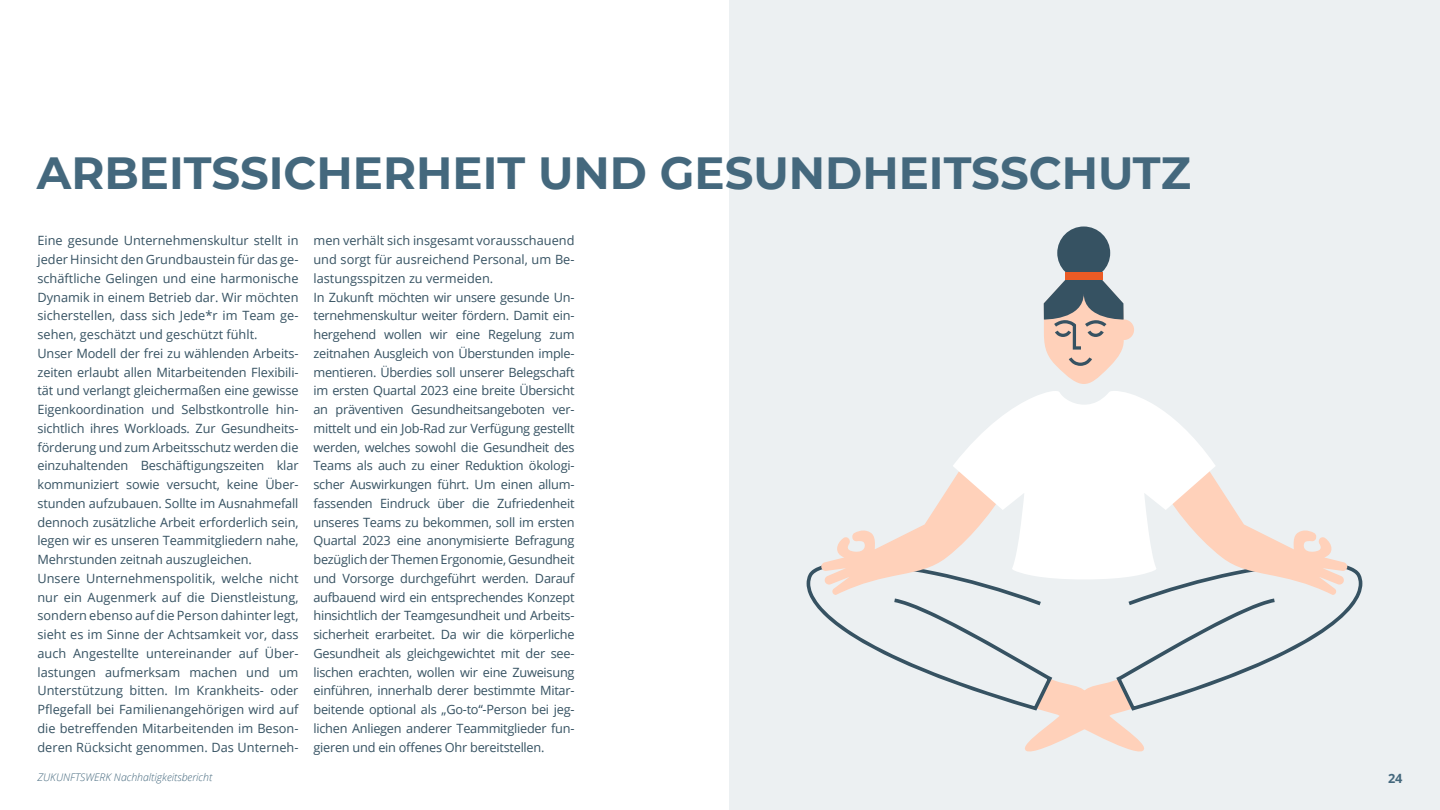
<style>
.page{position:relative;width:1440px;height:810px;background:#fff}
.page>*{position:absolute;margin:0;border:0;box-sizing:border-box;transform-origin:0 0}
.t1{font:700 45px "Montserrat";color:#44687d}
.t2{font:12.75px/18.8px "Open Sans";color:#365262;text-align:justify}
.t3{font:700 12.75px "Open Sans";color:#44687d}
.t4{font:italic 300 10.5px "Open Sans";color:#44687d}
</style>
<div class="page">
<div style="left:729px;top:0;width:711px;height:810px;background:#ecf0f2"></div>
<div style="left:1057px;top:227px;width:53px;height:52px;background:#365262;border-radius:50%"></div>
<svg style="left:1044px;top:275px;width:90px;height:109px;background:#c1b6b1"></svg>
<svg style="left:807px;top:470px;width:555px;height:287px;background:#e7e6e6"></svg>
<svg style="left:953px;top:391px;width:263px;height:188px"></svg>
<div style="left:1065px;top:272px;width:37px;height:8px;background:#eb5b25"></div>
<p class="t1" style="left:37px;top:141px;width:1156px">ARBEITSSICHERHEIT UND GESUNDHEITSSCHUTZ</p>
<p class="t2" style="left:38px;top:231px;width:263px">Eine gesunde Unternehmenskultur stellt in jeder Hinsicht den Grundbaustein für das ge&shy;schäftliche Gelingen und eine harmonische Dynamik in einem Betrieb dar. Wir möchten sicherstellen, dass sich Jede*r im Team ge&shy;sehen, geschätzt und geschützt fühlt.</p>
<p class="t2" style="left:38px;top:343px;width:263px">Unser Modell der frei zu wählenden Arbeits&shy;zeiten erlaubt allen Mitarbeitenden Flexibili&shy;tät und verlangt gleichermaßen eine gewisse Eigenkoordination und Selbstkontrolle hin&shy;sichtlich ihres Workloads. Zur Gesundheits&shy;förderung und zum Arbeitsschutz werden die einzuhaltenden Beschäftigungszeiten klar kommuniziert sowie versucht, keine Über&shy;stunden aufzubauen. Sollte im Ausnahmefall dennoch zusätzliche Arbeit erforderlich sein, legen wir es unseren Teammitgliedern nahe, Mehrstunden zeitnah auszugleichen.</p>
<p class="t2" style="left:38px;top:568px;width:263px">Unsere Unternehmenspolitik, welche nicht nur ein Augenmerk auf die Dienstleistung, sondern ebenso auf die Person dahinter legt, sieht es im Sinne der Achtsamkeit vor, dass auch Angestellte untereinander auf Über&shy;lastungen aufmerksam machen und um Unterstützung bitten. Im Krankheits- oder Pflegefall bei Familienangehörigen wird auf die betreffenden Mitarbeitenden im Beson&shy;deren Rücksicht genommen. Das Unterneh-</p>
<p class="t2" style="left:313px;top:231px;width:263px">men verhält sich insgesamt vorausschauend und sorgt für ausreichend Personal, um Be&shy;lastungsspitzen zu vermeiden.</p>
<p class="t2" style="left:313px;top:287px;width:263px">In Zukunft möchten wir unsere gesunde Un&shy;ternehmenskultur weiter fördern. Damit ein&shy;hergehend wollen wir eine Regelung zum zeitnahen Ausgleich von Überstunden imple&shy;mentieren. Überdies soll unserer Belegschaft im ersten Quartal 2023 eine breite Übersicht an präventiven Gesundheitsangeboten ver&shy;mittelt und ein Job-Rad zur Verfügung gestellt werden, welches sowohl die Gesundheit des Teams als auch zu einer Reduktion ökologi&shy;scher Auswirkungen führt. Um einen allum&shy;fassenden Eindruck über die Zufriedenheit unseres Teams zu bekommen, soll im ersten Quartal 2023 eine anonymisierte Befragung bezüglich der Themen Ergonomie, Gesundheit und Vorsorge durchgeführt werden. Darauf aufbauend wird ein entsprechendes Konzept hinsichtlich der Teamgesundheit und Arbeits&shy;sicherheit erarbeitet. Da wir die körperliche Gesundheit als gleichgewichtet mit der see&shy;lischen erachten, wollen wir eine Zuweisung einführen, innerhalb derer bestimmte Mitar&shy;beitende optional als „Go-to“-Person bei jeg&shy;lichen Anliegen anderer Teammitglieder fun&shy;gieren und ein offenes Ohr bereitstellen.</p>
<p class="t4" style="left:38px;top:770px;width:176px">ZUKUNFTSWERK Nachhaltigkeitsbericht</p>
<p class="t3" style="left:1388px;top:769px;width:16px">24</p>
</div>
